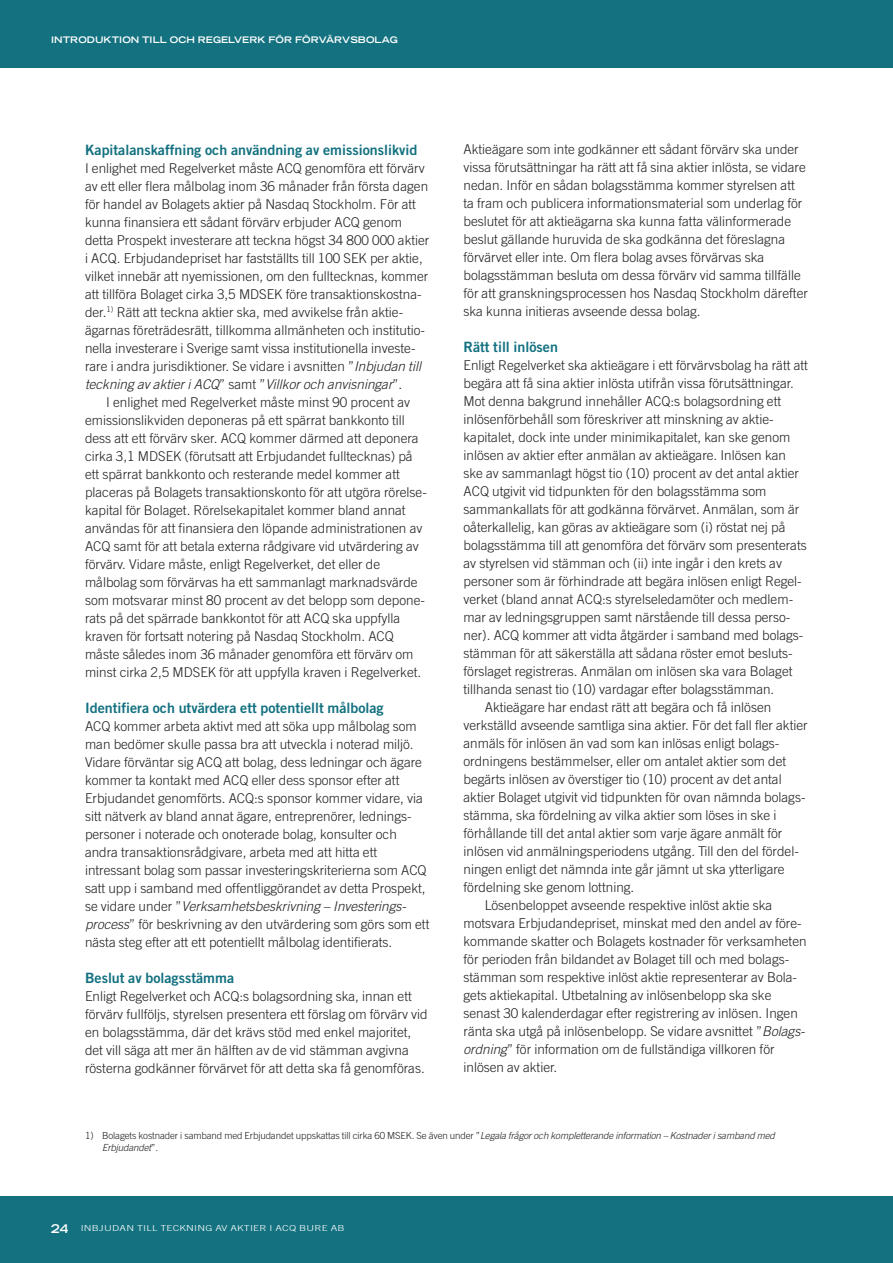
<style>
.page{position:relative;width:893px;height:1263px;background:#fff}
.page>*{position:absolute;margin:0;border:0;box-sizing:border-box;transform-origin:0 0}
.t1{font:14.25px "Trade Gothic LT Std Bd 2";color:#137180}
.t2{font:300 13.5px/18px "Trade Gothic LT Std";color:#231f20}
.t3{font:300 9.75px/12px "Trade Gothic LT Std";letter-spacing:-.01em;color:#231f20}
.t4{font:700 expanded 9px "Trade Gothic LT Std";letter-spacing:.01em;color:#fff}
.t5{font:300 8.25px "Trade Gothic LT Std";letter-spacing:.02em;color:#fff;scale:1.3 1}
.s1{font-style:italic}
.s2{font-weight:700;font-stretch:expanded;font-size:12px}
</style>
<div class="page">
<div style="left:0;top:0;width:893px;height:68px;background:#137180"></div>
<div style="left:0;top:1196px;width:893px;height:67px;background:#137180"></div>
<p class="t4" style="left:51px;top:34px;width:348px">INTRODUKTION TILL OCH REGELVERK FÖR FÖRVÄRVSBOLAG</p>
<p class="t1" style="left:85px;top:141px;width:334px">Kapitalanskaffning och användning av emissionslikvid</p>
<p class="t2" style="left:85px;top:159px;width:346px">I enlighet med Regelverket måste ACQ genomföra ett förvärv av ett eller flera målbolag inom 36 månader från första dagen för handel av Bolagets aktier på Nasdaq Stockholm. För att kunna finansiera ett sådant förvärv erbjuder ACQ genom detta Prospekt investerare att teckna högst 34 800 000 aktier i ACQ. Erbjudandepriset har fastställts till 100 SEK per aktie, vilket innebär att nyemissionen, om den fulltecknas, kommer att tillföra Bolaget cirka 3,5 MDSEK före transaktionskostna&shy;der.<sup>1)</sup> Rätt att teckna aktier ska, med avvikelse från aktie&shy;ägarnas företrädesrätt, tillkomma allmänheten och institutio&shy;nella investerare i Sverige samt vissa institutionella investe&shy;rare i andra jurisdiktioner. Se vidare i avsnitten ”<span class="s1">Inbjudan till teckning av aktier i ACQ</span>” samt ”<span class="s1">Villkor och anvisningar</span>”.</p>
<p class="t2" style="left:85px;top:393px;width:343px;text-indent:21px">I enlighet med Regelverket måste minst 90 procent av emissionslikviden deponeras på ett spärrat bankkonto till dess att ett förvärv sker. ACQ kommer därmed att deponera cirka 3,1 MDSEK (förutsatt att Erbjudandet fulltecknas) på ett spärrat bankkonto och resterande medel kommer att placeras på Bolagets transaktionskonto för att utgöra rörelse&shy;kapital för Bolaget. Rörelsekapitalet kommer bland annat användas för att finansiera den löpande administrationen av ACQ samt för att betala externa rådgivare vid utvärdering av förvärv. Vidare måste, enligt Regelverket, det eller de målbolag som förvärvas ha ett sammanlagt marknadsvärde som motsvarar minst 80 procent av det belopp som depone&shy;rats på det spärrade bankkontot för att ACQ ska uppfylla kraven för fortsatt notering på Nasdaq Stockholm. ACQ måste således inom 36 månader genomföra ett förvärv om minst cirka 2,5 MDSEK för att uppfylla kraven i Regelverket.</p>
<p class="t1" style="left:85px;top:699px;width:300px">Identifiera och utvärdera ett potentiellt målbolag</p>
<p class="t2" style="left:85px;top:717px;width:346px">ACQ kommer arbeta aktivt med att söka upp målbolag som man bedömer skulle passa bra att utveckla i noterad miljö.<br>Vidare förväntar sig ACQ att bolag, dess ledningar och ägare kommer ta kontakt med ACQ eller dess sponsor efter att Erbjudandet genomförts. ACQ:s sponsor kommer vidare, via sitt nätverk av bland annat ägare, entreprenörer, lednings&shy;personer i noterade och onoterade bolag, konsulter och andra transaktionsrådgivare, arbeta med att hitta ett intressant bolag som passar investeringskriterierna som ACQ satt upp i samband med offentliggörandet av detta Prospekt, se vidare under ”<span class="s1">Verksamhetsbeskrivning – Investerings&shy;process</span>” för beskrivning av den utvärdering som görs som ett nästa steg efter att ett potentiellt målbolag identifierats.</p>
<p class="t1" style="left:85px;top:969px;width:151px">Beslut av bolagsstämma</p>
<p class="t2" style="left:85px;top:987px;width:344px">Enligt Regelverket och ACQ:s bolagsordning ska, innan ett förvärv fullföljs, styrelsen presentera ett förslag om förvärv vid en bolagsstämma, där det krävs stöd med enkel majoritet, det vill säga att mer än hälften av de vid stämman avgivna rösterna godkänner förvärvet för att detta ska få genomföras.</p>
<p class="t2" style="left:463px;top:140px;width:346px">Aktieägare som inte godkänner ett sådant förvärv ska under vissa förutsättningar ha rätt att få sina aktier inlösta, se vidare nedan. Inför en sådan bolagsstämma kommer styrelsen att ta fram och publicera informationsmaterial som underlag för beslutet för att aktieägarna ska kunna fatta välinformerade beslut gällande huruvida de ska godkänna det föreslagna förvärvet eller inte. Om flera bolag avses förvärvas ska bolagsstämman besluta om dessa förvärv vid samma tillfälle för att granskningsprocessen hos Nasdaq Stockholm därefter ska kunna initieras avseende dessa bolag.</p>
<p class="t1" style="left:463px;top:338px;width:96px">Rätt till inlösen</p>
<p class="t2" style="left:463px;top:356px;width:346px">Enligt Regelverket ska aktieägare i ett förvärvsbolag ha rätt att</p>
<p class="t2" style="left:463px;top:374px;width:332px">begära att få sina aktier inlösta utifrån vissa förutsättningar.</p>
<p class="t2" style="left:463px;top:392px;width:319px">Mot denna bakgrund innehåller ACQ:s bolagsordning ett</p>
<p class="t2" style="left:463px;top:410px;width:310px">inlösenförbehåll som föreskriver att minskning av aktie-</p>
<p class="t2" style="left:463px;top:428px;width:328px">kapitalet, dock inte under minimikapitalet, kan ske genom</p>
<p class="t2" style="left:463px;top:446px;width:324px">inlösen av aktier efter anmälan av aktieägare. Inlösen kan</p>
<p class="t2" style="left:463px;top:464px;width:337px">ske av sammanlagt högst tio (10) procent av det antal aktier</p>
<p class="t2" style="left:463px;top:482px;width:304px">ACQ utgivit vid tidpunkten för den bolagsstämma som</p>
<p class="t2" style="left:463px;top:500px;width:337px">sammankallats för att godkänna förvärvet. Anmälan, som är</p>
<p class="t2" style="left:463px;top:518px;width:323px">oåterkallelig, kan göras av aktieägare som (i) röstat nej på</p>
<p class="t2" style="left:463px;top:536px;width:345px">bolagsstämma till att genomföra det förvärv som presenterats</p>
<p class="t2" style="left:463px;top:554px;width:320px">av styrelsen vid stämman och (ii) inte ingår i den krets av</p>
<p class="t2" style="left:463px;top:572px;width:340px">personer som är förhindrade att begära inlösen enligt Regel-</p>
<p class="t2" style="left:463px;top:590px;width:331px">verket (bland annat ACQ:s styrelseledamöter och medlem-</p>
<p class="t2" style="left:463px;top:608px;width:328px">mar av ledningsgruppen samt närstående till dessa perso-</p>
<p class="t2" style="left:463px;top:626px;width:341px">ner). ACQ kommer att vidta åtgärder i samband med bolags-</p>
<p class="t2" style="left:463px;top:644px;width:330px">stämman för att säkerställa att sådana röster emot besluts-</p>
<p class="t2" style="left:463px;top:662px;width:331px">förslaget registreras. Anmälan om inlösen ska vara Bolaget</p>
<p class="t2" style="left:463px;top:680px;width:312px">tillhanda senast tio (10) vardagar efter bolagsstämman.</p>
<p class="t2" style="left:485px;top:698px;width:288px">Aktieägare har endast rätt att begära och få inlösen</p>
<p class="t2" style="left:463px;top:716px;width:346px">verkställd avseende samtliga sina aktier. För det fall fler aktier</p>
<p class="t2" style="left:463px;top:734px;width:316px">anmäls för inlösen än vad som kan inlösas enligt bolags-</p>
<p class="t2" style="left:463px;top:752px;width:324px">ordningens bestämmelser, eller om antalet aktier som det</p>
<p class="t2" style="left:463px;top:770px;width:320px">begärts inlösen av överstiger tio (10) procent av det antal</p>
<p class="t2" style="left:463px;top:788px;width:344px">aktier Bolaget utgivit vid tidpunkten för ovan nämnda bolags-</p>
<p class="t2" style="left:463px;top:806px;width:315px">stämma, ska fördelning av vilka aktier som löses in ske i</p>
<p class="t2" style="left:463px;top:824px;width:320px">förhållande till det antal aktier som varje ägare anmält för</p>
<p class="t2" style="left:463px;top:842px;width:337px">inlösen vid anmälningsperiodens utgång. Till den del fördel-</p>
<p class="t2" style="left:463px;top:860px;width:323px">ningen enligt det nämnda inte går jämnt ut ska ytterligare</p>
<p class="t2" style="left:463px;top:878px;width:172px">fördelning ske genom lottning.</p>
<p class="t2" style="left:485px;top:896px;width:289px">Lösenbeloppet avseende respektive inlöst aktie ska</p>
<p class="t2" style="left:463px;top:914px;width:340px">motsvara Erbjudandepriset, minskat med den andel av före-</p>
<p class="t2" style="left:463px;top:932px;width:345px">kommande skatter och Bolagets kostnader för verksamheten</p>
<p class="t2" style="left:463px;top:950px;width:327px">för perioden från bildandet av Bolaget till och med bolags-</p>
<p class="t2" style="left:463px;top:968px;width:335px">stämman som respektive inlöst aktie representerar av Bola-</p>
<p class="t2" style="left:463px;top:986px;width:309px">gets aktiekapital. Utbetalning av inlösenbelopp ska ske</p>
<p class="t2" style="left:463px;top:1004px;width:336px">senast 30 kalenderdagar efter registrering av inlösen. Ingen</p>
<p class="t2" style="left:463px;top:1022px;width:342px">ränta ska utgå på inlösenbelopp. Se vidare avsnittet ”<span class="s1">Bolags-</span></p>
<p class="t2" style="left:463px;top:1040px;width:313px"><span class="s1">ordning</span>” för information om de fullständiga villkoren för</p>
<p class="t2" style="left:463px;top:1058px;width:95px">inlösen av aktier.</p>
<p class="t3" style="left:102px;top:1129px;width:674px;text-indent:-17px">1) Bolagets kostnader i samband med Erbjudandet uppskattas till cirka 60 MSEK. Se även under ”<span class="s1">Legala frågor och kompletterande information – Kostnader i samband med<br>Erbjudandet</span>”.</p>
<p class="t5" style="left:51px;top:1223px;width:227px"><span class="s2">24</span> INBJUDAN TILL TECKNING AV AKTIER I ACQ BURE AB</p>
</div>
